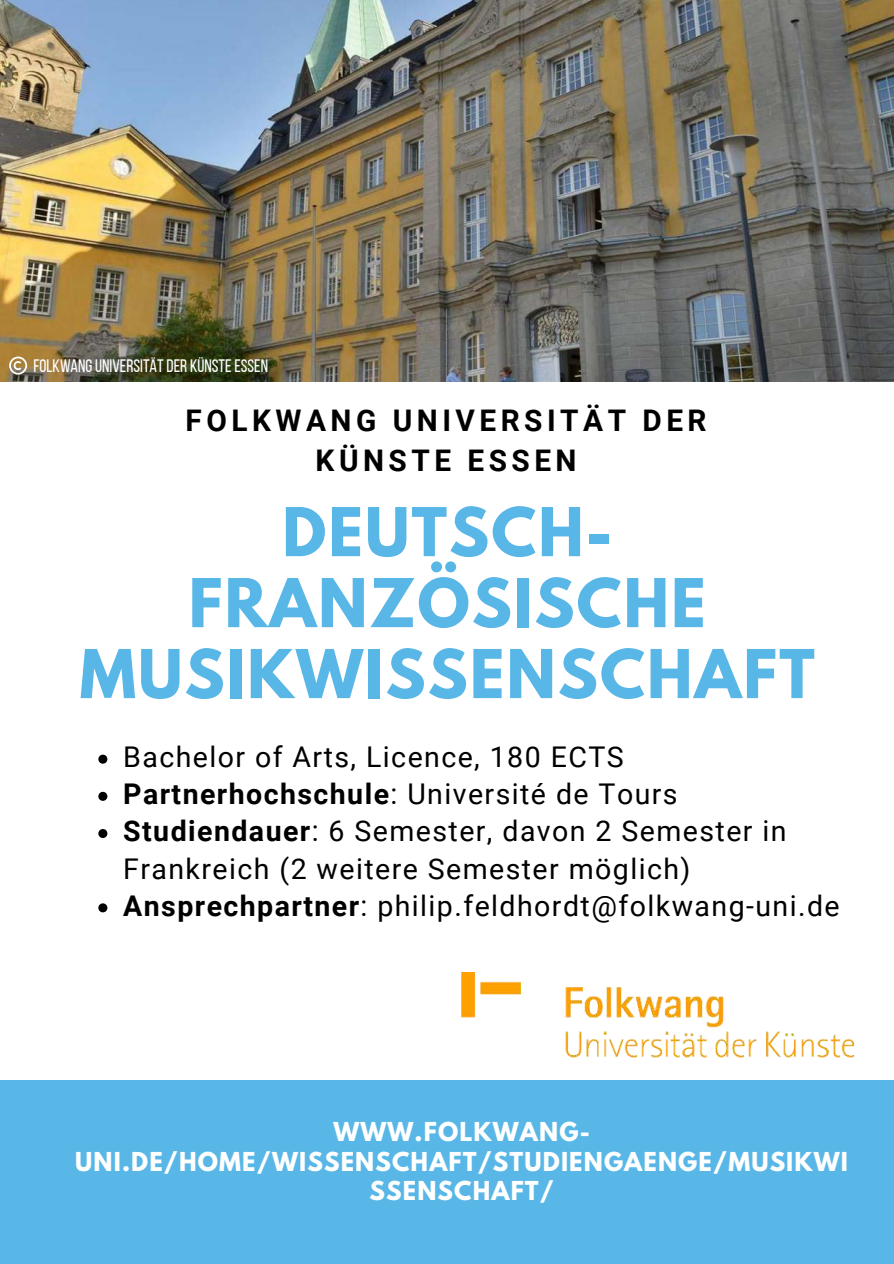
<style>
.page{position:relative;width:894px;height:1264px;background:#fff}
.page>*{position:absolute;margin:0;border:0;box-sizing:border-box;transform-origin:0 0}
.t1{font:700 59.55px/70.9px "League Spartan";letter-spacing:.035em;color:#59b7e7;text-align:center}
.t2{font:700 29.85px/39.2px "Roboto";letter-spacing:.15em;color:#000;text-align:center}
.t3{font:28.5px/37.2px "Roboto";letter-spacing:.05em;color:#000}
.t4{font:700 23.1px/29.2px "League Spartan";letter-spacing:.05em;color:#fff;text-align:center}
.t5{font:18px "Bebas Neue";color:#fff}
.s1{font-weight:700}
</style>
<div class="page">
<img style="left:0;top:0;width:893px;height:381px">
<div style="left:0;top:1080px;width:893px;height:183px;background:#59b7e7"></div>
<img style="left:461px;top:972px;width:394px;height:86px">
<svg style="left:98px;top:754px;width:9px;height:9px"></svg>
<svg style="left:98px;top:791px;width:9px;height:9px"></svg>
<svg style="left:98px;top:829px;width:9px;height:9px"></svg>
<svg style="left:98px;top:903px;width:9px;height:9px"></svg>
<svg style="left:9px;top:356px;width:18px;height:18px"></svg>
<p class="t5" style="left:33px;top:358px;width:236px">FOLKWANG UNIVERSITÄT DER KÜNSTE ESSEN</p>
<p class="t2" style="left:186px;top:401px;width:522px">FOLKWANG UNIVERSITÄT DER<br>KÜNSTE ESSEN</p>
<h1 class="t1" style="left:80px;top:504px;width:736px">DEUTSCH-<br>FRANZÖSISCHE<br>MUSIKWISSENSCHAFT</h1>
<p class="t3" style="left:123px;top:738px;width:717px">Bachelor of Arts, Licence, 180 ECTS <span class="s1">Partnerhochschule</span>: Université de Tours <span class="s1">Studiendauer</span>: 6 Semester, davon 2 Semester in Frankreich (2 weitere Semester möglich)<br><span class="s1">Ansprechpartner</span>: philip.feldhordt@folkwang-uni.de</p>
<p class="t4" style="left:75px;top:1120px;width:774px">WWW.FOLKWANG-<br>UNI.DE/HOME/WISSENSCHAFT/STUDIENGAENGE/MUSIKWI<br>SSENSCHAFT/</p>
</div>
